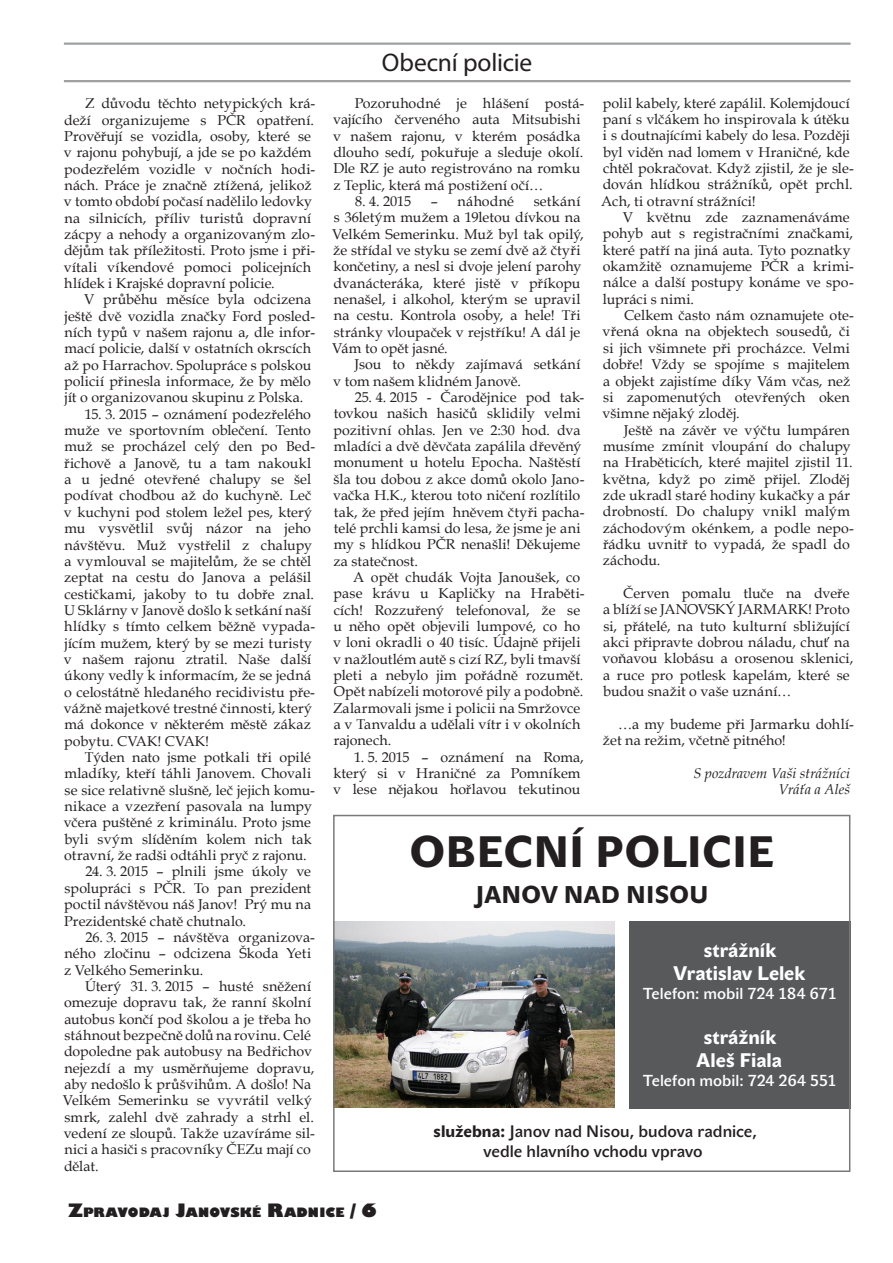
<style>
.page{position:relative;width:893px;height:1263px;background:#fff}
.page>*{position:absolute;margin:0;border:0;box-sizing:border-box;transform-origin:0 0}
.t1{font:700 43.5px "John Sans Medium Pro";color:#231f20}
.t2{font:25.5px "Myriad Pro";letter-spacing:-.01em;color:#231f20}
.t3{font:700 24px "John Sans Medium Pro";letter-spacing:.005em;color:#231f20}
.t4{font:700 19.5px/23.4px "John Sans Medium Pro";letter-spacing:.005em;color:#fff;text-align:center}
.t5{font:16.5px/19.8px "John Sans Medium Pro";color:#231f20;text-align:center}
.t6{font:15.75px "John Sans Medium Pro";color:#fff}
.t7{font:14.25px/16.4px "Book Antiqua";letter-spacing:.005em;color:#231f20}
.t8{font:italic 14.25px/16.4px "Book Antiqua";color:#231f20;text-align:right}
.t9{font:800 12.6px "Gill Sans";letter-spacing:.01em;color:#231f20}
.s1{font-weight:700}
.s2{font-size:18px}
</style>
<div class="page">
<hr style="left:64px;top:80px;width:786px;height:2px;background:#9ea0a2">
<hr style="left:64px;top:43px;width:786px;height:2px;background:#9ea0a2">
<div style="left:629px;top:921px;width:221px;height:187px;background:#58595b"></div>
<img style="left:336px;top:921px;width:278px;height:187px">
<div style="left:333px;top:815px;width:517px;height:357px;border:2px solid #77797b"></div>
<p class="t7" style="left:64px;top:95px;width:253px;text-indent:21px">Z důvodu těchto netypických krá&shy;deží organizujeme s PČR opatření.<br>Prověřují se vozidla, osoby, které se v rajonu pohybují, a jde se po každém podezřelém vozidle v nočních hodi&shy;nách. Práce je značně ztížená, jelikož v tomto období počasí nadělilo ledovky na silnicích, příliv turistů dopravní zácpy a nehody a organizovaným zlo&shy;dějům tak příležitosti. Proto jsme i při&shy;vítali víkendové pomoci policejních hlídek i Krajské dopravní policie.</p>
<p class="t7" style="left:64px;top:291px;width:252px;text-indent:20px">V průběhu měsíce byla odcizena ještě dvě vozidla značky Ford posled&shy;ních typů v našem rajonu a, dle infor&shy;mací policie, další v ostatních okrscích až po Harrachov. Spolupráce s polskou policií přinesla informace, že by mělo jít o organizovanou skupinu z Polska.</p>
<p class="t7" style="left:64px;top:405px;width:253px;text-indent:21px">15. 3. 2015 – oznámení podezřelého muže ve sportovním oblečení. Tento muž se procházel celý den po Bed&shy;řichově a Janově, tu a tam nakoukl a u jedné otevřené chalupy se šel podívat chodbou až do kuchyně. Leč v kuchyni pod stolem ležel pes, který mu vysvětlil svůj názor na jeho návštěvu. Muž vystřelil z chalupy a vymlouval se majitelům, že se chtěl zeptat na cestu do Janova a pelášil cestičkami, jakoby to tu dobře znal.<br>U Sklárny v Janově došlo k setkání naší hlídky s tímto celkem běžně vypada&shy;jícím mužem, který by se mezi turisty v našem rajonu ztratil. Naše další úkony vedly k informacím, že se jedná o celostátně hledaného recidivistu pře&shy;vážně majetkové trestné činnosti, který má dokonce v některém městě zákaz pobytu. CVAK! CVAK!</p>
<p class="t7" style="left:64px;top:749px;width:253px;text-indent:21px">Týden nato jsme potkali tři opilé mladíky, kteří táhli Janovem. Chovali se sice relativně slušně, leč jejich komu&shy;nikace a vzezření pasovala na lumpy včera puštěné z kriminálu. Proto jsme byli svým slíděním kolem nich tak otravní, že radši odtáhli pryč z rajonu.</p>
<p class="t7" style="left:64px;top:863px;width:249px;text-align:justify;text-indent:21px">24. 3. 2015 – plnili jsme úkoly ve spolupráci s PČR. To pan prezident poctil návštěvou náš Janov! Prý mu na Prezidentské chatě chutnalo.</p>
<p class="t7" style="left:64px;top:928px;width:252px;text-indent:21px">26. 3. 2015 – návštěva organizova&shy;ného zločinu – odcizena Škoda Yeti z Velkého Semerinku.</p>
<p class="t7" style="left:63px;top:977px;width:254px;text-indent:22px">Úterý 31. 3. 2015 – husté sněžení omezuje dopravu tak, že ranní školní autobus končí pod školou a je třeba ho stáhnout bezpečně dolů na rovinu. Celé dopoledne pak autobusy na Bedřichov nejezdí a my usměrňujeme dopravu, aby nedošlo k průšvihům. A došlo! Na Velkém Semerinku se vyvrátil velký smrk, zalehl dvě zahrady a strhl el. vedení ze sloupů. Takže uzavíráme sil&shy;nici a hasiči s pracovníky ČEZu mají co dělat.</p>
<h2 class="t2" style="left:382px;top:47px;width:152px">Obecní policie</h2>
<p class="t7" style="left:333px;top:94px;width:253px;text-indent:22px">Pozoruhodné je hlášení postá&shy;vajícího červeného auta Mitsubishi v našem rajonu, v kterém posádka dlouho sedí, pokuřuje a sleduje okolí.<br>Dle RZ je auto registrováno na romku z Teplic, která má postižení očí…</p>
<p class="t7" style="left:355px;top:193px;width:58px">8. 4. 2015</p>
<p class="t7" style="left:431px;top:193px;width:85px">– náhodné</p>
<p class="t7" style="left:332px;top:193px;width:253px;text-indent:201px">setkání s 36letým mužem a 19letou dívkou na<br>Velkém Semerinku. Muž byl tak opilý, že střídal ve styku se zemí dvě až čtyři končetiny, a nesl si dvoje jelení parohy dvanácteráka, které jistě v příkopu nenašel, i alkohol, kterým se upravil na cestu. Kontrola osoby, a hele! Tři stránky vloupaček v rejstříku! A dál je<br>Vám to opět jasné.</p>
<p class="t7" style="left:333px;top:356px;width:249px;text-indent:21px">Jsou to někdy zajímavá setkání v tom našem klidném Janově.</p>
<p class="t7" style="left:333px;top:389px;width:253px;text-indent:22px">25. 4. 2015 - Čarodějnice pod tak&shy;tovkou našich hasičů sklidily velmi pozitivní ohlas. Jen ve 2:30 hod. dva mladíci a dvě děvčata zapálila dřevěný monument u hotelu Epocha. Naštěstí šla tou dobou z akce domů okolo Jano&shy;vačka H.K., kterou toto ničení rozlítilo tak, že před jejím hněvem čtyři pacha&shy;telé prchli kamsi do lesa, že jsme je ani my s hlídkou PČR nenašli! Děkujeme za statečnost.</p>
<p class="t7" style="left:333px;top:568px;width:253px;text-indent:20px">A opět chudák Vojta Janoušek, co pase krávu u Kapličky na Hraběti&shy;cích! Rozzuřený telefonoval, že se u něho opět objevili lumpové, co ho v loni okradli o 40 tisíc. Údajně přijeli v nažloutlém autě s cizí RZ, byli tmavší pleti a nebylo jim pořádně rozumět.<br>Opět nabízeli motorové pily a podobně.<br>Zalarmovali jsme i policii na Smržovce a v Tanvaldu a udělali vítr i v okolních rajonech.</p>
<p class="t7" style="left:333px;top:748px;width:252px;text-indent:21px">1. 5. 2015 – oznámení na Roma, který si v Hraničné za Pomníkem v lese nějakou hořlavou tekutinou</p>
<p class="t7" style="left:601px;top:94px;width:254px">polil kabely, které zapálil. Kolemjdoucí paní s vlčákem ho inspirovala k útěku i s doutnajícími kabely do lesa. Později byl viděn nad lomem v Hraničné, kde chtěl pokračovat. Když zjistil, že je sle&shy;dován hlídkou strážníků, opět prchl.<br>Ach, ti otravní strážníci!</p>
<p class="t7" style="left:603px;top:209px;width:252px;text-indent:20px">V květnu zde zaznamenáváme pohyb aut s registračními značkami, které patří na jiná auta. Tyto poznatky okamžitě oznamujeme PČR a krimi&shy;nálce a další postupy konáme ve spo&shy;lupráci s nimi.</p>
<p class="t7" style="left:603px;top:307px;width:253px;text-indent:21px">Celkem často nám oznamujete ote&shy;vřená okna na objektech sousedů, či si jich všimnete při procházce. Velmi dobře! Vždy se spojíme s majitelem a objekt zajistíme díky Vám včas, než si zapomenutých otevřených oken všimne nějaký zloděj.</p>
<p class="t7" style="left:603px;top:421px;width:253px;text-indent:21px">Ještě na závěr ve výčtu lumpáren musíme zmínit vloupání do chalupy na Hraběticích, které majitel zjistil 11. května, když po zimě přijel. Zloděj zde ukradl staré hodiny kukačky a pár drobností. Do chalupy vnikl malým záchodovým okénkem, a podle nepo&shy;řádku uvnitř to vypadá, že spadl do záchodu.</p>
<p class="t7" style="left:603px;top:585px;width:252px;text-indent:21px">Červen pomalu tluče na dveře a blíží se JANOVSKÝ JARMARK! Proto si, přátelé, na tuto kulturní sbližující akci připravte dobrou náladu, chuť na voňavou klobásu a orosenou sklenici, a ruce pro potlesk kapelám, které se budou snažit o vaše uznání…</p>
<p class="t7" style="left:603px;top:715px;width:253px;text-indent:16px">…a my budeme při Jarmarku dohlí&shy;žet na režim, včetně pitného!</p>
<p class="t8" style="left:693px;top:764px;width:158px">S pozdravem Vaši strážníci<br>Vráťa a Aleš</p>
<h1 class="t1" style="left:409px;top:827px;width:367px">OBECNÍ POLICIE</h1>
<h3 class="t3" style="left:475px;top:881px;width:235px">JANOV NAD NISOU</h3>
<h3 class="t4" style="left:674px;top:938px;width:133px">strážník<br>Vratislav Lelek</h3>
<p class="t6" style="left:643px;top:984px;width:195px">Telefon: mobil 724 184 671</p>
<h3 class="t4" style="left:697px;top:1025px;width:87px">strážník<br>Aleš Fiala</h3>
<p class="t6" style="left:643px;top:1071px;width:195px">Telefon mobil: 724 264 551</p>
<p class="t5" style="left:434px;top:1121px;width:325px"><span class="s1">služebna:</span> Janov nad Nisou, budova radnice, vedle hlavního vchodu vpravo</p>
<p class="t9" style="left:68px;top:1204px;width:310px"><span class="s2">Z</span>PRAVODAJ <span class="s2">J</span>ANOVSKÉ <span class="s2">R</span>ADNICE <span class="s2">/ 6</span></p>
</div>
